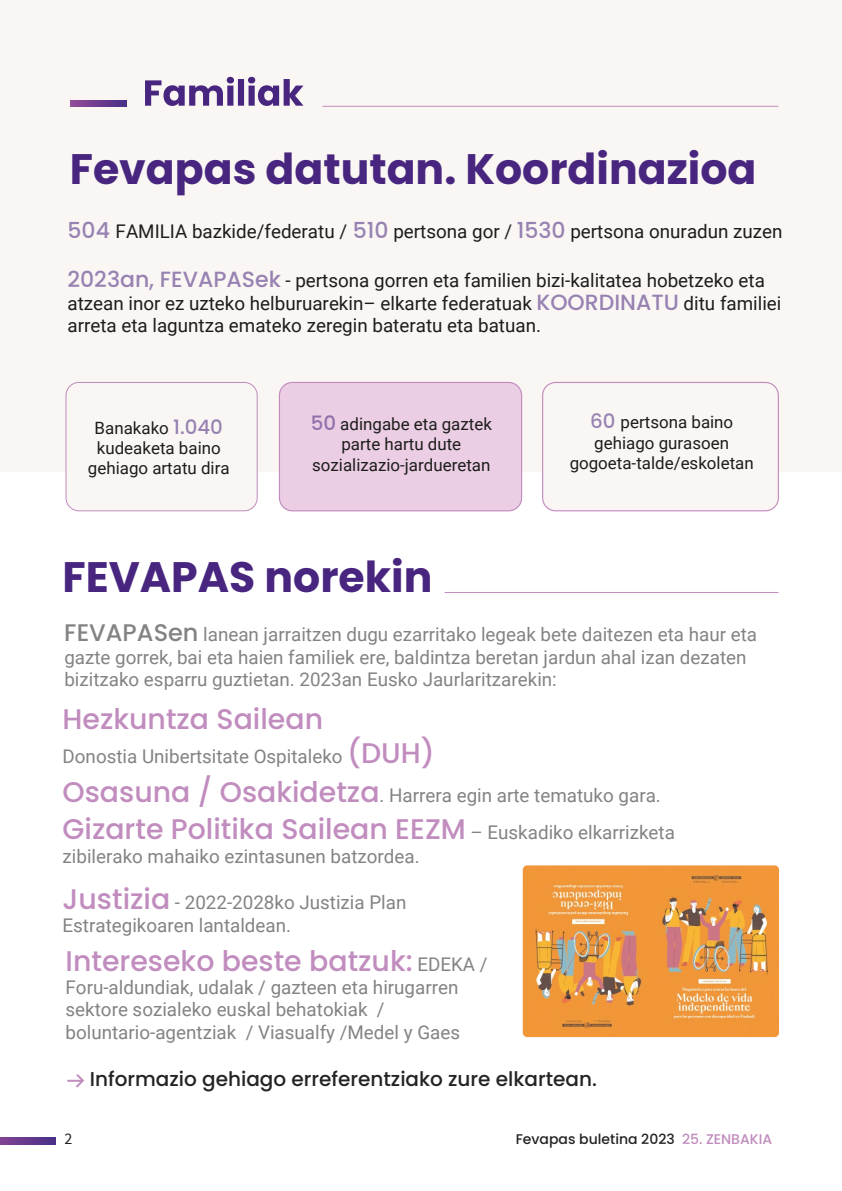
<style>
.page{position:relative;width:842px;height:1191px;background:#fff}
.page>*{position:absolute;margin:0;border:0;box-sizing:border-box;transform-origin:0 0}
.t1{font:700 42.6px "Poppins";color:#48267f}
.t2{font:500 28.4px "Poppins";color:#c18cbe}
.t3{font:500 20px "Poppins";color:#232323}
.t4{font:18.8px/22.6px "Roboto";color:#828383}
.t5{font:18.8px/22.6px "Roboto";color:#1d1d1b}
.t6{font:17px/20.4px "Roboto";color:#1d1d1b;text-align:center}
.t7{font:16px "Source Sans Pro";color:#1e1e1c}
.t8{font:500 14px "Poppins";color:#232323}
.s1{font-family:"Poppins";font-weight:500;font-size:22px;color:rgb(72 38 127/.56)}
.s2{font-family:"Poppins";font-weight:500;font-size:19.8px;color:rgb(72 38 127/.56)}
.s3{font-family:"Poppins";font-weight:500;font-size:24px}
.s4{font-family:"Poppins";font-weight:500;font-size:28.4px;color:#c18cbe}
.s5{font-family:"Roboto";font-weight:400;font-size:18.8px;color:#828383}
.s6{color:#c18cbe}
</style>
<div class="page">
<div style="left:0;top:0;width:842px;height:472px;background:#faf6f3"></div>
<hr style="left:322px;top:106px;width:456px;height:1px;background:#c18cbe">
<svg style="left:70px;top:100px;width:56px;height:7px"></svg>
<svg style="left:0;top:1137px;width:55px;height:7px"></svg>
<hr style="left:445px;top:592px;width:333px;height:1px;background:#c18cbe">
<svg style="left:67px;top:1074px;width:17px;height:13px"></svg>
<img style="left:523px;top:865px;width:256px;height:172px">
<div style="left:66px;top:382px;width:191px;height:129px;background:#faf6f3;border-radius:13px"></div>
<div style="left:65px;top:382px;width:193px;height:129px;border:1px solid #c18cbe;border-radius:13px"></div>
<div style="left:543px;top:382px;width:235px;height:129px;background:#faf6f3;border-radius:13px"></div>
<div style="left:542px;top:382px;width:237px;height:129px;border:1px solid #c18cbe;border-radius:13px"></div>
<div style="left:279px;top:382px;width:243px;height:129px;background:#ebcee4;border-radius:13px"></div>
<div style="left:279px;top:382px;width:243px;height:129px;border:1px solid #c18cbe;border-radius:13px"></div>
<svg style="left:145px;top:77px;width:158px;height:29px"></svg>
<h1 class="t1" style="left:70px;top:144px;width:688px">Fevapas datutan. Koordinazioa</h1>
<p class="t5" style="left:68px;top:219px;width:717px"><span class="s1">504</span> FAMILIA bazkide/federatu / <span class="s1">510</span> pertsona gor / <span class="s1">1530</span> pertsona onuradun zuzen</p>
<p class="t5" style="left:68px;top:268px;width:715px"><span class="s1">2023an, FEVAPASek</span> - pertsona gorren eta familien bizi-kalitatea hobetzeko eta atzean inor ez uzteko helburuarekin– elkarte federatuak <span class="s1">KOORDINATU</span> ditu familiei arreta eta laguntza emateko zeregin bateratu eta batuan.</p>
<p class="t6" style="left:88px;top:417px;width:143px">Banakako <span class="s2">1.040 </span>kudeaketa baino gehiago artatu dira</p>
<p class="t6" style="left:311px;top:413px;width:183px"><span class="s2">50</span> adingabe eta gaztek parte hartu dute sozializazio-jardueretan</p>
<p class="t6" style="left:570px;top:411px;width:186px"><span class="s2">60</span> pertsona baino gehiago gurasoen gogoeta-talde/eskoletan</p>
<h1 class="t1" style="left:62px;top:553px;width:371px">FEVAPAS norekin</h1>
<p class="t4" style="left:64px;top:622px;width:694px"><span class="s3">FEVAPASen</span> lanean jarraitzen dugu ezarritako legeak bete daitezen eta haur eta gazte gorrek, bai eta haien familiek ere, baldintza beretan jardun ahal izan dezaten bizitzako esparru guztietan. 2023an Eusko Jaurlaritzarekin:</p>
<h2 class="t2" style="left:63px;top:702px;width:262px">Hezkuntza Sailean</h2>
<p class="t4" style="left:63px;top:735px;width:600px;line-height:39.6px">Donostia Unibertsitate Ospitaleko <span class="s4">(DUH)<br>Osasuna / Osakidetza</span>. Harrera egin arte tematuko gara.</p>
<h2 class="t2" style="left:63px;top:813px;width:614px">Gizarte Politika Sailean EEZM <span class="s5">– Euskadiko elkarrizketa</span></h2>
<p class="t4" style="left:63px;top:844px;width:359px">zibilerako mahaiko ezintasunen batzordea.</p>
<p class="t4" style="left:63px;top:890px;width:345px"><span class="s4">Justizia</span> - 2022-2028ko Justizia Plan<br>Estrategikoaren lantaldean.</p>
<h2 class="t2" style="left:66px;top:944px;width:423px">Intereseko beste batzuk: <span class="s5">EDEKA /</span></h2>
<p class="t4" style="left:66px;top:975px;width:396px">Foru-aldundiak, udalak / gazteen eta hirugarren sektore sozialeko euskal behatokiak / boluntario-agentziak / Viasualfy /Medel y Gaes</p>
<p class="t3" style="left:90px;top:1067px;width:509px">Informazio gehiago erreferentziako zure elkartean.</p>
<p class="t7" style="left:65px;top:1129px;width:9px">2</p>
<p class="t8" style="left:516px;top:1131px;width:258px">Fevapas buletina 2023 <span class="s6">25. ZENBAKIA</span></p>
</div>
